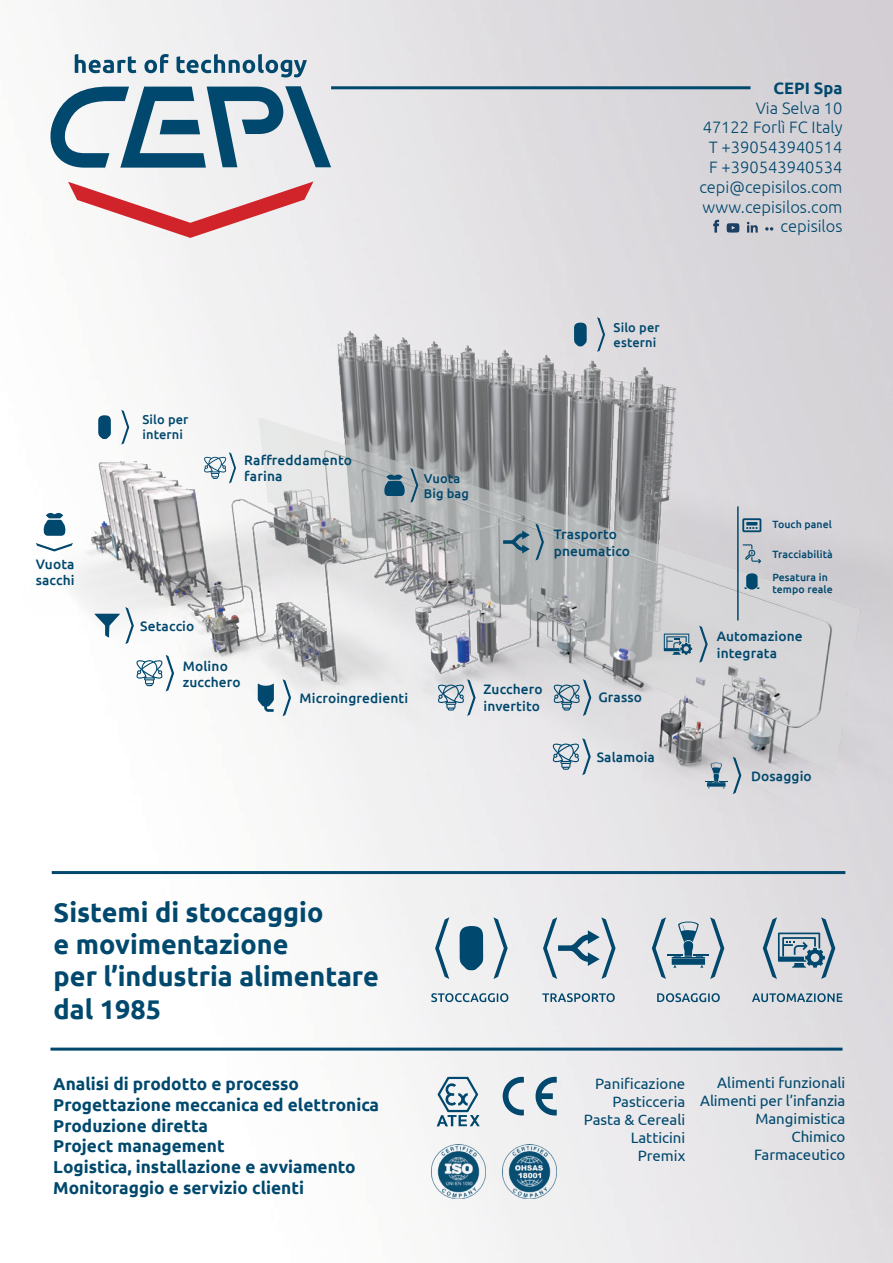
<style>
.page{position:relative;width:893px;height:1263px;background:#fff}
.page>*{position:absolute;margin:0;border:0;box-sizing:border-box;transform-origin:0 0}
.t1{font:700 27px/32.4px "Ubuntu";color:#00486d}
.t2{font:700 17.25px/20.7px "Ubuntu";color:#00486d}
.t3{font:300 16.5px/19.8px "Ubuntu";color:#00486d;text-align:right}
.t4{font:700 16.5px "Ubuntu";color:#00486d}
.t5{font:15px/18px "Ubuntu";color:#00486d;text-align:right}
.t6{font:500 13.8px/16.5px "Ubuntu";letter-spacing:.01em;color:#00486d}
.t7{font:500 13.65px/16.5px "Ubuntu";letter-spacing:.01em;color:#00486d}
.t8{font:500 12.9px/15.5px "Ubuntu";letter-spacing:.01em;color:#00486d}
.t9{font:500 10.5px/12.6px "Ubuntu";letter-spacing:.01em;color:#00486d}
</style>
<div class="page">
<img style="left:50px;top:0;width:843px;height:1263px">
<hr style="left:331px;top:86px;width:419px;height:3px;background:#00486d">
<svg style="left:713px;top:220px;width:6px;height:13px"></svg>
<svg style="left:727px;top:223px;width:12px;height:10px"></svg>
<svg style="left:747px;top:222px;width:11px;height:11px"></svg>
<svg style="left:765px;top:227px;width:8px;height:4px"></svg>
<svg style="left:50px;top:86px;width:281px;height:82px"></svg>
<svg style="left:68px;top:181px;width:245px;height:57px"></svg>
<svg style="left:75px;top:54px;width:232px;height:23px"></svg>
<img style="left:50px;top:280px;width:843px;height:586px">
<svg style="left:705px;top:757px;width:36px;height:37px"></svg>
<svg style="left:552px;top:738px;width:39px;height:37px"></svg>
<svg style="left:699px;top:626px;width:9px;height:37px"></svg>
<svg style="left:664px;top:634px;width:28px;height:21px"></svg>
<svg style="left:258px;top:684px;width:16px;height:28px"></svg>
<svg style="left:283px;top:679px;width:8px;height:37px"></svg>
<svg style="left:136px;top:655px;width:38px;height:37px"></svg>
<svg style="left:438px;top:679px;width:38px;height:37px"></svg>
<svg style="left:553px;top:679px;width:38px;height:37px"></svg>
<hr style="left:737px;top:506px;width:2px;height:114px;background:#00486d">
<svg style="left:743px;top:544px;width:18px;height:19px"></svg>
<svg style="left:742px;top:518px;width:19px;height:14px"></svg>
<svg style="left:744px;top:573px;width:16px;height:17px"></svg>
<svg style="left:503px;top:523px;width:41px;height:38px"></svg>
<svg style="left:98px;top:415px;width:13px;height:24px"></svg>
<svg style="left:121px;top:410px;width:8px;height:35px"></svg>
<svg style="left:574px;top:323px;width:13px;height:24px"></svg>
<svg style="left:597px;top:317px;width:8px;height:35px"></svg>
<svg style="left:383px;top:468px;width:35px;height:35px"></svg>
<svg style="left:204px;top:452px;width:32px;height:31px"></svg>
<svg style="left:94px;top:607px;width:40px;height:37px"></svg>
<svg style="left:36px;top:543px;width:37px;height:8px"></svg>
<svg style="left:43px;top:513px;width:24px;height:23px"></svg>
<svg style="left:431px;top:993px;width:77px;height:9px"></svg>
<svg style="left:460px;top:926px;width:23px;height:44px"></svg>
<svg style="left:493px;top:917px;width:15px;height:62px"></svg>
<svg style="left:435px;top:917px;width:14px;height:62px"></svg>
<svg style="left:542px;top:993px;width:73px;height:9px"></svg>
<svg style="left:543px;top:917px;width:73px;height:62px"></svg>
<svg style="left:657px;top:993px;width:63px;height:9px"></svg>
<svg style="left:652px;top:917px;width:72px;height:62px"></svg>
<svg style="left:752px;top:993px;width:90px;height:9px"></svg>
<svg style="left:763px;top:917px;width:72px;height:62px"></svg>
<hr style="left:52px;top:871px;width:793px;height:3px;background:#00486d">
<hr style="left:50px;top:1047px;width:792px;height:3px;background:#00486d">
<svg style="left:437px;top:1077px;width:43px;height:49px"></svg>
<svg style="left:534px;top:1077px;width:23px;height:38px"></svg>
<svg style="left:503px;top:1077px;width:21px;height:38px"></svg>
<img style="left:431px;top:1145px;width:54px;height:54px">
<img style="left:503px;top:1145px;width:54px;height:54px">
<p class="t7" style="left:36px;top:555px;width:40px">Vuota sacchi</p>
<p class="t8" style="left:614px;top:319px;width:48px">Silo per esterni</p>
<p class="t8" style="left:142px;top:411px;width:48px">Silo per interni</p>
<p class="t6" style="left:244px;top:451px;width:109px">Raffreddamento farina</p>
<p class="t8" style="left:424px;top:470px;width:47px">Vuota<br>Big bag</p>
<p class="t7" style="left:554px;top:525px;width:78px">Trasporto pneumatico</p>
<p class="t7" style="left:140px;top:617px;width:56px">Setaccio</p>
<p class="t7" style="left:183px;top:657px;width:59px">Molino zucchero</p>
<p class="t7" style="left:300px;top:689px;width:110px">Microingredienti</p>
<p class="t7" style="left:484px;top:680px;width:61px">Zucchero invertito</p>
<p class="t7" style="left:598px;top:689px;width:45px">Grasso</p>
<p class="t7" style="left:597px;top:749px;width:60px">Salamoia</p>
<p class="t4" style="left:773px;top:78px;width:71px">CEPI Spa</p>
<p class="t3" style="left:699px;top:97px;width:145px">Via Selva 10<br>47122 Forlì FC Italy<br>T +390543940514<br>F +390543940534 cepi@cepisilos.com www.cepisilos.com cepisilos</p>
<p class="t9" style="left:772px;top:517px;width:61px">Touch panel</p>
<p class="t9" style="left:772px;top:547px;width:62px">Tracciabilità</p>
<p class="t9" style="left:772px;top:570px;width:62px">Pesatura in tempo reale</p>
<p class="t7" style="left:717px;top:628px;width:87px">Automazione integrata</p>
<p class="t7" style="left:751px;top:768px;width:62px">Dosaggio</p>
<h1 class="t1" style="left:54px;top:895px;width:327px">Sistemi di stoccaggio<br>e movimentazione<br>per l’industria alimentare dal 1985</h1>
<p class="t2" style="left:53px;top:1073px;width:327px">Analisi di prodotto e processo<br>Progettazione meccanica ed elettronica<br>Produzione diretta<br>Project management<br>Logistica, installazione e avviamento<br>Monitoraggio e servizio clienti</p>
<p class="t5" style="left:584px;top:1074px;width:103px">Panificazione<br>Pasticceria<br>Pasta &amp; Cereali<br>Latticini<br>Premix</p>
<p class="t5" style="left:700px;top:1074px;width:147px">Alimenti funzionali<br>Alimenti per l’infanzia<br>Mangimistica<br>Chimico<br>Farmaceutico</p>
</div>
